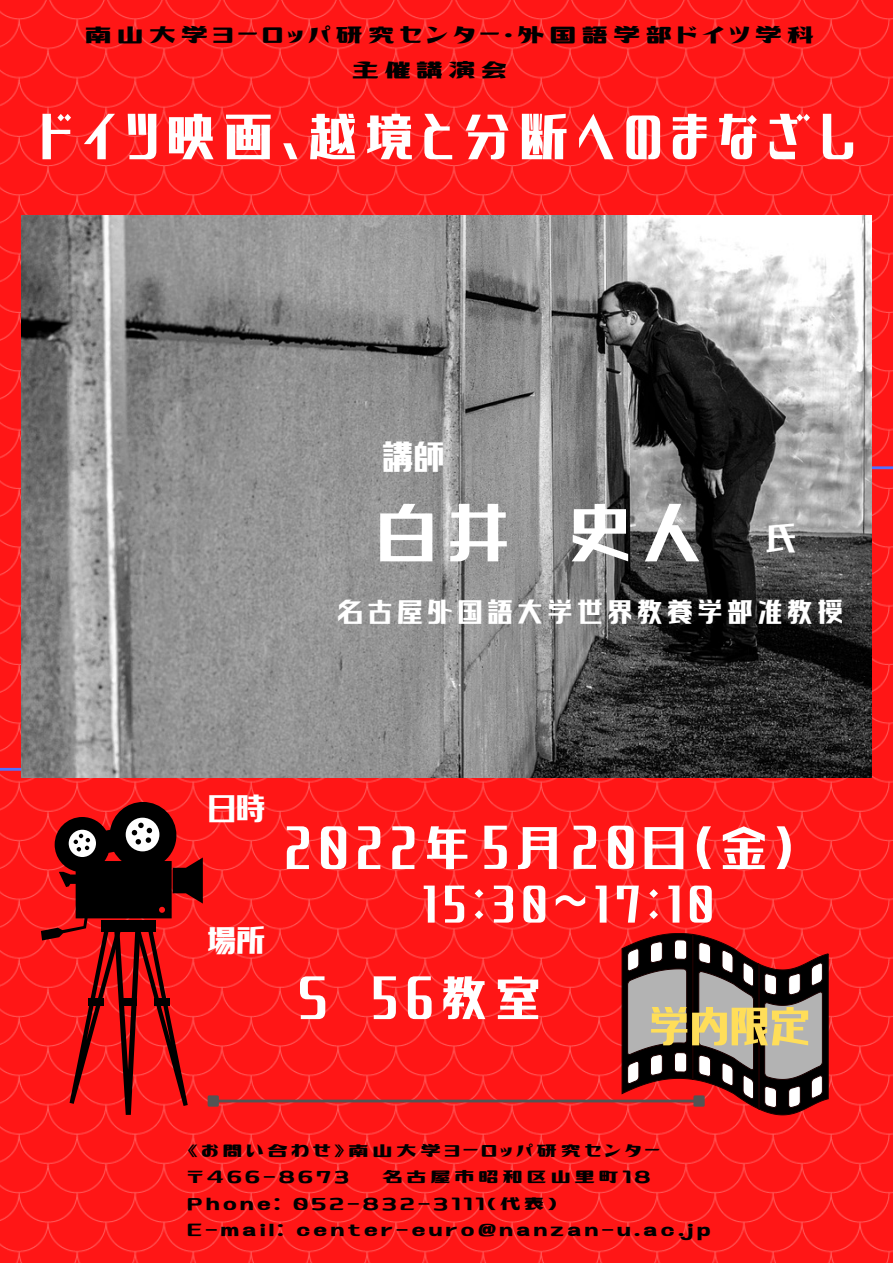
<style>
.page{position:relative;width:893px;height:1263px;background:#fff}
.page>*{position:absolute;margin:0;border:0;box-sizing:border-box;transform-origin:0 0}
.t1{font:90.9px "GN Kin iro Sans Serif";color:#fff}
.t2{font:71.85px "GN Kin iro Sans Serif";letter-spacing:.13em;color:#fff}
.t3{font:68.25px "GN Kin iro Sans Serif";color:#fff}
.t4{font:67.5px "GN Kin iro Sans Serif";letter-spacing:.13em;color:#fff}
.t5{font:60.6px "GN Kin iro Sans Serif";color:#ffde59}
.t6{font:58.5px "GN Kin iro Sans Serif";letter-spacing:.13em;color:#fff}
.t7{font:47.1px "GN Kin iro Sans Serif";color:#fff}
.t8{font:45.6px "GN Kin iro Sans Serif";color:#fff}
.t9{font:43.28px "GN Kin iro Sans Serif";color:#fff}
.t10{font:37.8px "GN Kin iro Sans Serif";letter-spacing:.13em;color:#fff}
.t11{font:34.95px "GN Koharuiro Sunray";letter-spacing:.13em;color:#000}
.t12{font:26.25px "GN Koharuiro Sunray";letter-spacing:.13em;color:#000}
</style>
<div class="page">
<img style="left:0;top:0;width:893px;height:1263px">
<hr style="left:431px;top:466px;width:462px;height:3px;background:#5271ff">
<hr style="left:0;top:768px;width:163px;height:3px;background:#5271ff">
<img style="left:22px;top:215px;width:850px;height:562px">
<svg style="left:41px;top:802px;width:162px;height:313px;background:#ab1717"></svg>
<hr style="left:218px;top:1099px;width:476px;height:3px;background:#545454">
<div style="left:209px;top:1097px;width:8px;height:8px;background:#545454"></div>
<div style="left:208px;top:1095px;width:11px;height:12px;border:3px solid #545454"></div>
<svg style="left:622px;top:933px;width:206px;height:182px;background:#845757"></svg>
<p class="t11" style="left:85px;top:20px;width:731px">南山大学ヨーロッパ研究センター・外国語学部ドイツ学科</p>
<p class="t11" style="left:352px;top:55px;width:157px">主催講演会</p>
<p class="t2" style="left:41px;top:106px;width:815px">ドイツ映画、越境と分断へのまなざし</p>
<p class="t7" style="left:382px;top:436px;width:64px">講師</p>
<p class="t1" style="left:376px;top:494px;width:328px">白井 史人</p>
<p class="t10" style="left:337px;top:596px;width:507px">名古屋外国語大学世界教養学部准教授</p>
<p class="t8" style="left:766px;top:519px;width:32px">氏</p>
<p class="t9" style="left:208px;top:790px;width:59px">日時</p>
<p class="t9" style="left:208px;top:922px;width:59px">場所</p>
<p class="t3" style="left:483px;top:818px;width:27px">5</p>
<p class="t3" style="left:572px;top:818px;width:65px">20</p>
<p class="t4" style="left:285px;top:819px;width:508px">2022年 月 日（金）</p>
<p class="t6" style="left:422px;top:879px;width:292px">15：30～17：10</p>
<p class="t4" style="left:298px;top:969px;width:243px">S 56教室</p>
<p class="t5" style="left:649px;top:1000px;width:163px">学内限定</p>
<p class="t12" style="left:188px;top:1139px;width:474px">《お問い合わせ》南山大学ヨーロッパ研究センター</p>
<p class="t12" style="left:188px;top:1166px;width:163px">〒466-8673</p>
<p class="t12" style="left:382px;top:1166px;width:270px">名古屋市昭和区山里町18</p>
<p class="t12" style="left:188px;top:1192px;width:371px">Phone: 052-832-3111(代表)</p>
<p class="t12" style="left:188px;top:1218px;width:524px">E-mail: center-euro@nanzan-u.ac.jp</p>
</div>
